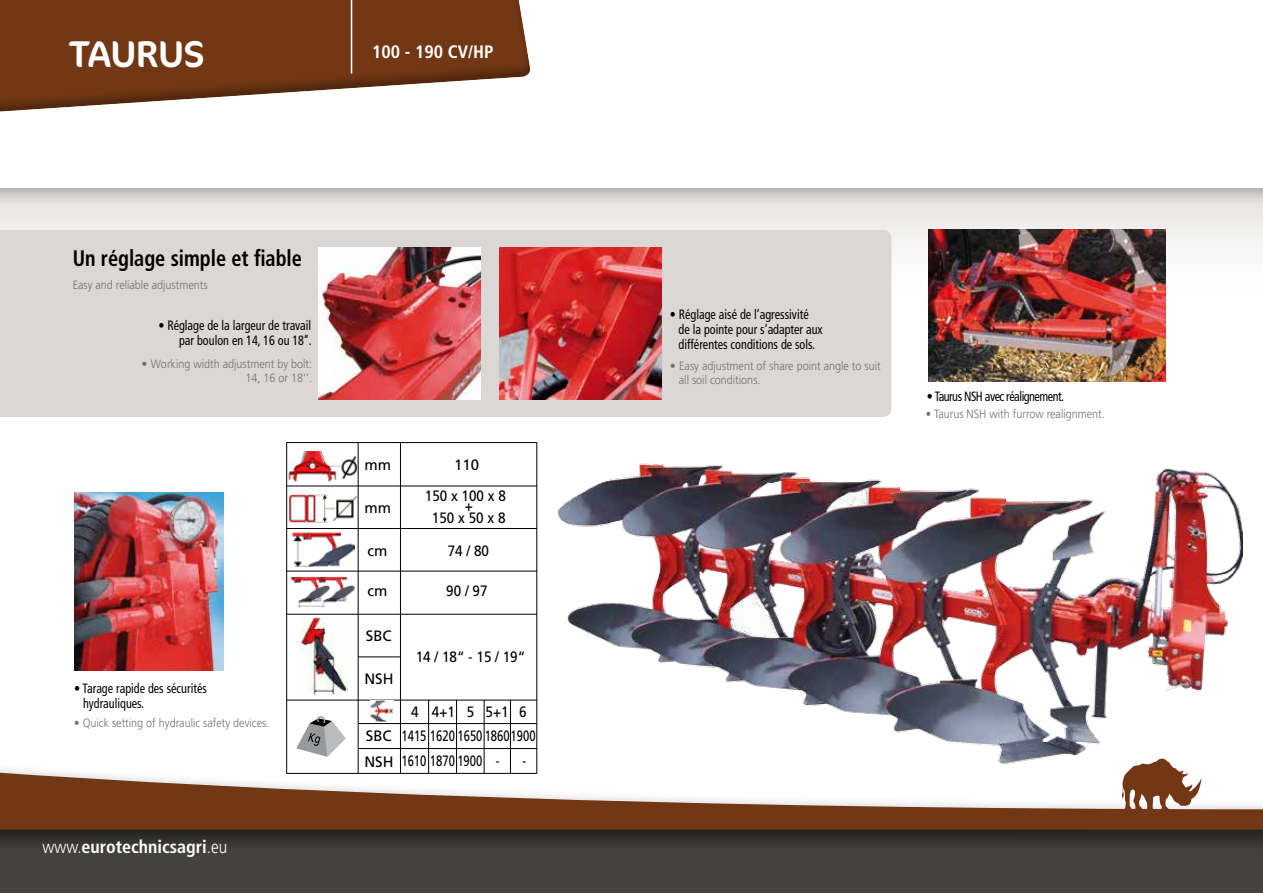
<style>
.page{position:relative;width:1263px;height:893px;background:#fff}
.page>*{position:absolute;margin:0;border:0;box-sizing:border-box;transform-origin:0 0}
.t1{font:37.5px "Cocon";color:#fff}
.t2{font:700 condensed 22.5px "Frutiger";color:#000;scale:.9 1}
.t3{font:700 condensed 18px "Frutiger";color:#fff}
.t4{font:15px/24.6px "Frutiger";color:#000;text-align:center;scale:.9 1}
.t5{font:15px/25.7px "Frutiger";color:#000}
.t6{font:15px "Frutiger";color:#000;scale:.75 1}
.t7{font:condensed 13.5px/15px "Frutiger";color:#000;scale:.9 1}
.t8{font:condensed 13.5px "Frutiger";letter-spacing:-.04em;color:#000;scale:.9 1}
.t9{font:300 12px/13.5px "Frutiger";color:#707172}
.t10{font:300 12px "Frutiger";color:#707172;scale:.9 1}
.s1{font-weight:300;font-stretch:normal}
</style>
<div class="page">
<svg style="left:0;top:205px;width:1263px;height:107px"></svg>
<div style="left:0;top:0;width:1263px;height:205px;background:#000;opacity:.27"></div>
<div style="left:0;top:0;width:1263px;height:187px;background:#fff"></div>
<div style="left:0;top:821px;width:1263px;height:72px;background:#45433e"></div>
<div style="left:0;top:725px;width:1263px;height:132px;background:#000;opacity:.61"></div>
<svg style="left:0;top:734px;width:1263px;height:96px"></svg>
<svg style="left:0;top:0;width:531px;height:112px;fill:#723714"></svg>
<hr style="left:351px;top:0;width:1px;height:73px;background:#fff">
<svg style="left:1122px;top:766px;width:79px;height:47px"></svg>
<img style="left:74px;top:492px;width:149px;height:178px">
<img style="left:928px;top:230px;width:237px;height:151px">
<div style="left:0;top:230px;width:891px;height:187px;background:#dad7d5"></div>
<img style="left:499px;top:247px;width:162px;height:152px">
<img style="left:319px;top:247px;width:162px;height:152px">
<div style="left:287px;top:495px;width:267px;height:278px;background:#fff"></div>
<hr style="left:400px;top:442px;width:1px;height:332px;background:#000">
<hr style="left:358px;top:442px;width:1px;height:332px;background:#000">
<hr style="left:286px;top:442px;width:1px;height:332px;background:#000">
<hr style="left:286px;top:773px;width:251px;height:1px;background:#000">
<hr style="left:358px;top:748px;width:179px;height:1px;background:#000">
<hr style="left:358px;top:723px;width:179px;height:1px;background:#000">
<hr style="left:286px;top:700px;width:251px;height:1px;background:#000">
<hr style="left:358px;top:657px;width:42px;height:1px;background:#000">
<hr style="left:286px;top:614px;width:251px;height:1px;background:#000">
<hr style="left:286px;top:571px;width:251px;height:1px;background:#000">
<hr style="left:286px;top:528px;width:251px;height:1px;background:#000">
<hr style="left:286px;top:486px;width:251px;height:1px;background:#000">
<hr style="left:286px;top:442px;width:251px;height:1px;background:#000">
<hr style="left:456px;top:700px;width:1px;height:73px;background:#000">
<hr style="left:428px;top:700px;width:1px;height:73px;background:#000">
<hr style="left:484px;top:700px;width:1px;height:73px;background:#000">
<hr style="left:536px;top:442px;width:1px;height:332px;background:#000">
<hr style="left:510px;top:700px;width:1px;height:73px;background:#000">
<div style="left:317px;top:716px;width:8px;height:9px;border:2px solid #98999b;border-radius:50%"></div>
<svg style="left:296px;top:718px;width:49px;height:39px"></svg>
<img style="left:288px;top:451px;width:69px;height:31px">
<img style="left:289px;top:494px;width:68px;height:29px">
<img style="left:292px;top:532px;width:63px;height:35px">
<img style="left:291px;top:577px;width:64px;height:31px">
<img style="left:300px;top:618px;width:47px;height:77px">
<img style="left:370px;top:700px;width:23px;height:22px">
<img style="left:554px;top:463px;width:688px;height:303px">
<h1 class="t1" style="left:69px;top:32px;width:137px">TAURUS</h1>
<h3 class="t3" style="left:372px;top:41px;width:123px">100 - 190 CV/HP</h3>
<h2 class="t2" style="left:73px;top:245px;width:256px">Un réglage simple et fiable</h2>
<p class="t10" style="left:73px;top:278px;width:151px">Easy and reliable adjustments</p>
<p class="t7" style="left:158px;top:318px;width:172px;text-align:right">• Réglage de la largeur de travail par boulon en 14, 16 ou 18’’.</p>
<p class="t9" style="left:142px;top:358px;width:172px;text-align:right">• Working width adjustment by bolt:<br>14, 16 or 18‘’.</p>
<p class="t7" style="left:83px;top:681px;width:139px;text-indent:-9px">• Tarage rapide des sécurités hydrauliques.</p>
<p class="t10" style="left:74px;top:716px;width:218px">• Quick setting of hydraulic safety devices.</p>
<h3 class="t3" style="left:43px;top:836px;width:186px"><span class="s1">www.</span>eurotechnicsagri<span class="s1">.eu</span></h3>
<p class="t5" style="left:364px;top:452px;width:28px">mm</p>
<p class="t5" style="left:454px;top:452px;width:27px">110</p>
<p class="t5" style="left:364px;top:495px;width:28px">mm</p>
<p class="t4" style="left:425px;top:484px;width:92px">150 x 100 x 8</p>
<p class="t4" style="left:432px;top:500px;width:83px;line-height:12px">+<br>150 x 50 x 8</p>
<p class="t5" style="left:367px;top:538px;width:21px">cm</p>
<p class="t4" style="left:448px;top:538px;width:47px">74 / 80</p>
<p class="t5" style="left:367px;top:578px;width:21px">cm</p>
<p class="t4" style="left:446px;top:578px;width:47px">90 / 97</p>
<p class="t5" style="left:366px;top:623px;width:27px">SBC</p>
<p class="t4" style="left:416px;top:644px;width:123px">14 / 18“ - 15 / 19“</p>
<p class="t5" style="left:364px;top:666px;width:31px">NSH</p>
<p class="t5" style="left:364px;top:723px;width:31px">SBC<br>NSH</p>
<p class="t4" style="left:401px;top:700px;width:151px;text-align:left;text-indent:10px">4 4+1 5 5+1 6<br>1415 1620 1650 18601900<br>1610 1870 1900 -</p>
<p class="t6" style="left:522px;top:752px;width:6px">-</p>
<p class="t7" style="left:679px;top:307px;width:162px;text-indent:-9px">• Réglage aisé de l’agressivité de la pointe pour s’adapter aux différentes conditions de sols.</p>
<p class="t9" style="left:679px;top:359px;width:203px;text-indent:-9px">• Easy adjustment of share point angle to suit all soil conditions.</p>
<p class="t8" style="left:927px;top:389px;width:154px">• Taurus NSH avec réalignement.</p>
<p class="t10" style="left:926px;top:407px;width:200px">• Taurus NSH with furrow realignment.</p>
</div>
